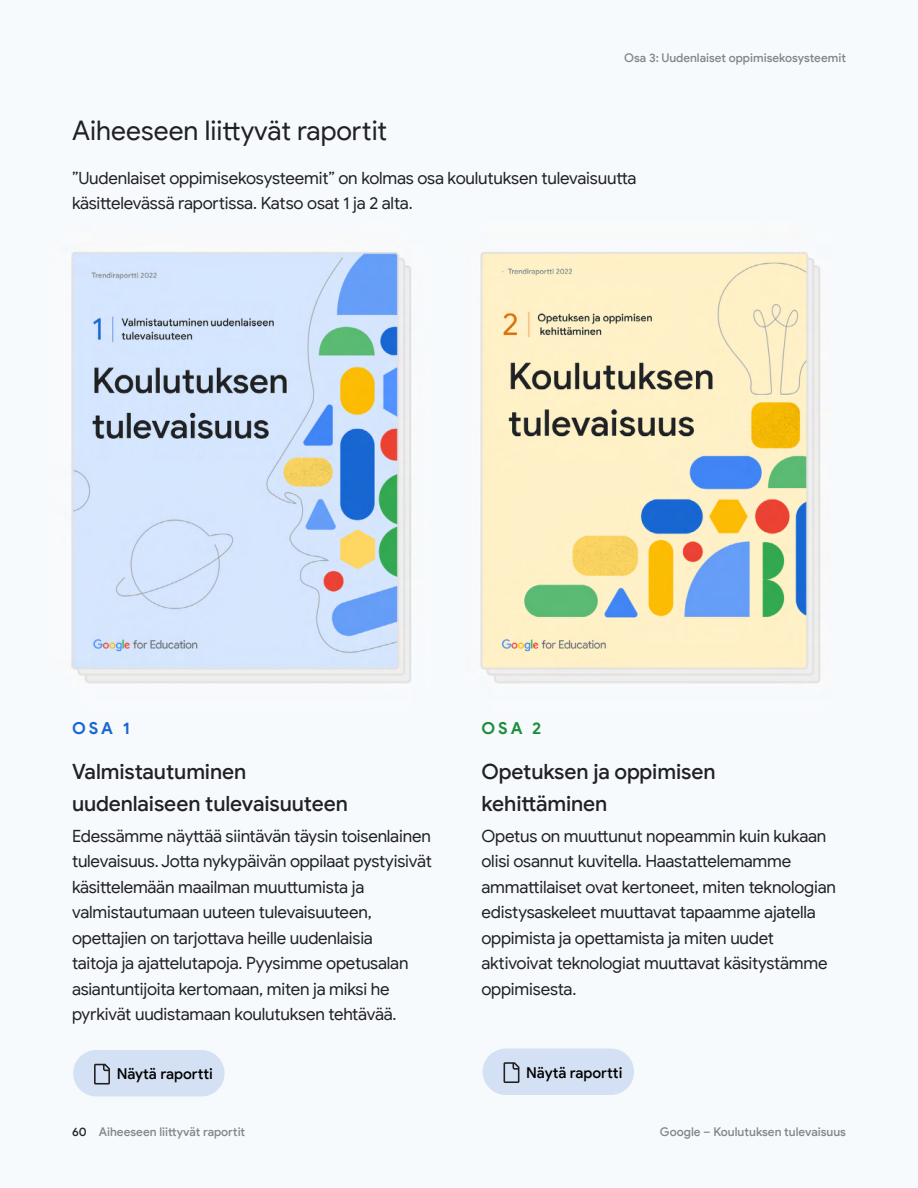
<style>
.page{position:relative;width:918px;height:1188px;background:#fff}
.page>*{position:absolute;margin:0;border:0;box-sizing:border-box;transform-origin:0 0}
.t1{font:27px "Google Sans Display";color:#202124}
.t2{font:500 21px/31.5px "Google Sans";letter-spacing:-.005em;color:#202124}
.t3{font:16.8px/25.5px "Google Sans";letter-spacing:-.01em;color:#202124}
.t4{font:700 16.5px "Google Sans Display";color:#1967d2}
.t5{font:700 16.5px "Google Sans Display";color:#1e8e3e}
.t6{font:500 15px "Google Sans Display";letter-spacing:-.01em;color:#000}
.t7{font:500 12px "Google Sans Display";color:#80868b}
.t8{font:500 12px "Google Sans Display";color:#202124}
</style>
<div class="page">
<img style="left:71px;top:251px;width:750px;height:846px">
<div style="left:73px;top:1050px;width:152px;height:46px;background:#d4e1f4;border-radius:23px"></div>
<svg style="left:94px;top:1064px;width:16px;height:21px"></svg>
<div style="left:483px;top:1048px;width:151px;height:47px;background:#d4e1f4;border-radius:23px"></div>
<svg style="left:504px;top:1062px;width:15px;height:21px"></svg>
<p class="t7" style="left:624px;top:50px;width:223px">Osa 3: Uudenlaiset oppimisekosysteemit</p>
<h1 class="t1" style="left:72px;top:115px;width:317px">Aiheeseen liittyvät raportit</h1>
<p class="t3" style="left:72px;top:165px;width:566px">”Uudenlaiset oppimisekosysteemit” on kolmas osa koulutuksen tulevaisuutta käsittelevässä raportissa. Katso osat 1 ja 2 alta.</p>
<p class="t4" style="left:72px;top:718px;width:59px">OSA 1</p>
<p class="t2" style="left:72px;top:756px;width:277px">Valmistautuminen uudenlaiseen tulevaisuuteen</p>
<p class="t3" style="left:72px;top:823px;width:361px">Edessämme näyttää siintävän täysin toisenlainen tulevaisuus. Jotta nykypäivän oppilaat pystyisivät käsittelemään maailman muuttumista ja valmistautumaan uuteen tulevaisuuteen, opettajien on tarjottava heille uudenlaisia<br>taitoja ja ajattelutapoja. Pyysimme opetusalan asiantuntijoita kertomaan, miten ja miksi he pyrkivät uudistamaan koulutuksen tehtävää.</p>
<p class="t5" style="left:482px;top:718px;width:61px">OSA 2</p>
<p class="t2" style="left:482px;top:756px;width:236px">Opetuksen ja oppimisen kehittäminen</p>
<p class="t3" style="left:482px;top:823px;width:356px">Opetus on muuttunut nopeammin kuin kukaan olisi osannut kuvitella. Haastattelemamme ammattilaiset ovat kertoneet, miten teknologian edistysaskeleet muuttavat tapaamme ajatella oppimista ja opettamista ja miten uudet aktivoivat teknologiat muuttavat käsitystämme oppimisesta.</p>
<p class="t6" style="left:117px;top:1065px;width:98px">Näytä raportti</p>
<p class="t6" style="left:526px;top:1063px;width:98px">Näytä raportti</p>
<p class="t8" style="left:72px;top:1124px;width:16px">60</p>
<p class="t7" style="left:99px;top:1124px;width:148px">Aiheeseen liittyvät raportit</p>
<p class="t7" style="left:660px;top:1124px;width:188px">Google – Koulutuksen tulevaisuus</p>
</div>
